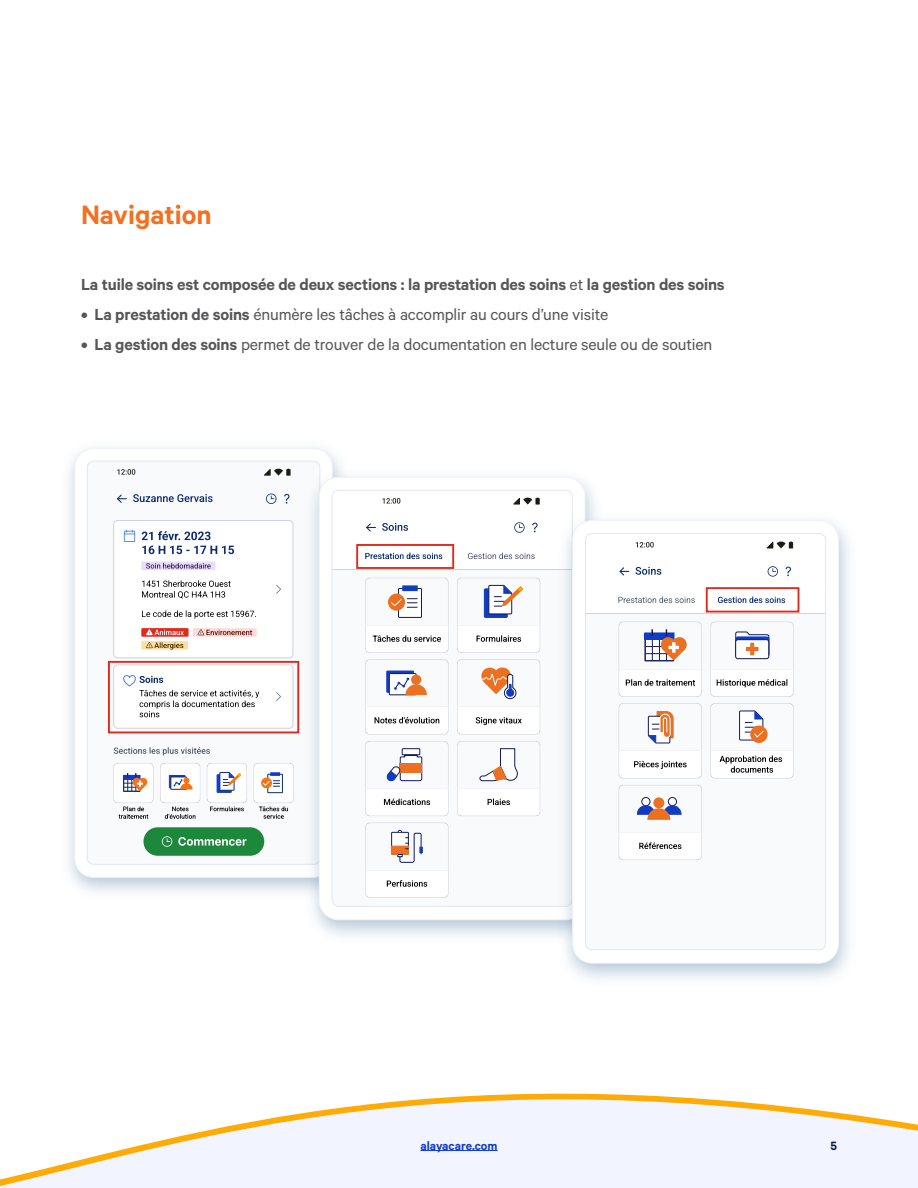
<style>
.page{position:relative;width:918px;height:1188px;background:#fff}
.page>*{position:absolute;margin:0;border:0;box-sizing:border-box;transform-origin:0 0}
.t1{font:600 30px "Calibre";color:#f37021}
.t2{font:18px "Calibre";letter-spacing:-.01em;color:#565658}
.t3{font:600 18px "Calibre";letter-spacing:-.01em;color:#565658}
.t4{font:600 13.5px "Calibre";color:#113cca}
.t5{font:600 13.5px "Calibre";color:#08193e}
.s1{font-weight:400}
.s2{font-weight:600}
</style>
<div class="page">
<svg style="left:0;top:1093px;width:918px;height:95px;fill:#f2f5ff"></svg>
<hr style="left:420px;top:1150px;width:78px;height:1px;background:#113cca">
<svg style="left:89px;top:520px;width:209px;height:343px"></svg>
<div style="left:143px;top:827px;width:121px;height:29px;background:#1d873c;border-radius:14px"></div>
<svg style="left:162px;top:836px;width:10px;height:11px"></svg>
<svg style="left:178px;top:837px;width:68px;height:9px"></svg>
<div style="left:113px;top:520px;width:180px;height:138px;background:#fff;border-radius:4px"></div>
<svg style="left:124px;top:530px;width:11px;height:12px"></svg>
<svg style="left:142px;top:531px;width:92px;height:23px"></svg>
<div style="left:141px;top:562px;width:74px;height:8px;background:#e8defa"></div>
<svg style="left:146px;top:563px;width:65px;height:6px"></svg>
<svg style="left:142px;top:580px;width:89px;height:19px"></svg>
<svg style="left:142px;top:610px;width:114px;height:9px"></svg>
<svg style="left:141px;top:628px;width:48px;height:9px"></svg>
<svg style="left:146px;top:629px;width:38px;height:6px"></svg>
<svg style="left:193px;top:628px;width:64px;height:9px"></svg>
<svg style="left:198px;top:629px;width:54px;height:6px"></svg>
<div style="left:141px;top:641px;width:47px;height:9px;background:#ffdfa0"></div>
<svg style="left:146px;top:642px;width:37px;height:8px"></svg>
<svg style="left:276px;top:585px;width:5px;height:9px"></svg>
<div style="left:113px;top:520px;width:180px;height:138px;border:1px solid #ced2da;border-radius:4px"></div>
<div style="left:113px;top:665px;width:180px;height:64px;background:#fff;border-radius:4px"></div>
<svg style="left:123px;top:675px;width:136px;height:42px"></svg>
<svg style="left:276px;top:692px;width:5px;height:9px"></svg>
<div style="left:113px;top:665px;width:180px;height:64px;border:1px solid #ced2da;border-radius:4px"></div>
<svg style="left:114px;top:747px;width:96px;height:8px"></svg>
<svg style="left:113px;top:762px;width:41px;height:57px"></svg>
<svg style="left:160px;top:762px;width:134px;height:57px"></svg>
<div style="left:87px;top:461px;width:233px;height:53px;background:#f9fafb"></div>
<svg style="left:117px;top:494px;width:9px;height:9px"></svg>
<svg style="left:133px;top:494px;width:80px;height:8px"></svg>
<svg style="left:266px;top:494px;width:10px;height:10px"></svg>
<svg style="left:284px;top:494px;width:5px;height:10px"></svg>
<svg style="left:117px;top:469px;width:18px;height:6px"></svg>
<svg style="left:264px;top:469px;width:27px;height:7px"></svg>
<div style="left:108px;top:661px;width:191px;height:72px;border:2px solid #e3291c"></div>
<svg style="left:365px;top:577px;width:84px;height:76px"></svg>
<svg style="left:457px;top:577px;width:84px;height:76px"></svg>
<svg style="left:457px;top:659px;width:84px;height:158px"></svg>
<svg style="left:365px;top:659px;width:84px;height:239px"></svg>
<svg style="left:366px;top:523px;width:10px;height:9px"></svg>
<svg style="left:382px;top:523px;width:26px;height:8px"></svg>
<svg style="left:514px;top:522px;width:11px;height:11px"></svg>
<svg style="left:532px;top:523px;width:6px;height:9px"></svg>
<svg style="left:365px;top:553px;width:77px;height:6px"></svg>
<svg style="left:468px;top:553px;width:67px;height:6px"></svg>
<hr style="left:332px;top:569px;width:240px;height:2px;background:#ced2da">
<svg style="left:382px;top:498px;width:18px;height:6px"></svg>
<svg style="left:513px;top:498px;width:27px;height:7px"></svg>
<div style="left:356px;top:544px;width:98px;height:25px;border:2px solid #e3291c"></div>
<img style="left:552px;top:505px;width:297px;height:474px">
<div style="left:573px;top:521px;width:265px;height:442px;background:#fff;border-radius:19px"></div>
<div style="left:573px;top:520px;width:266px;height:443px;border:1px solid #f1f3fa;border-radius:19px"></div>
<svg style="left:710px;top:621px;width:84px;height:76px"></svg>
<svg style="left:710px;top:703px;width:84px;height:76px"></svg>
<svg style="left:768px;top:566px;width:10px;height:11px"></svg>
<svg style="left:786px;top:567px;width:5px;height:9px"></svg>
<svg style="left:718px;top:597px;width:67px;height:6px"></svg>
<hr style="left:586px;top:613px;width:239px;height:2px;background:#ced2da">
<svg style="left:618px;top:542px;width:84px;height:319px"></svg>
<svg style="left:766px;top:542px;width:27px;height:6px"></svg>
<div style="left:585px;top:533px;width:241px;height:417px;border:1px solid #e2e7f4;border-radius:6px"></div>
<div style="left:706px;top:587px;width:93px;height:26px;border:2px solid #e3291c"></div>
<h1 class="t1" style="left:81px;top:197px;width:132px">Navigation</h1>
<p class="t3" style="left:81px;top:273px;width:645px">La tuile soins est composée de deux sections : la prestation des soins <span class="s1">et</span> la gestion des soins</p>
<p class="t2" style="left:81px;top:304px;width:529px"><span class="s2">• La prestation de soins</span> énumère les tâches à accomplir au cours d’une visite</p>
<p class="t2" style="left:81px;top:334px;width:633px"><span class="s2">• La gestion des soins</span> permet de trouver de la documentation en lecture seule ou de soutien</p>
<p class="t4" style="left:420px;top:1137px;width:79px">alayacare.com</p>
<p class="t5" style="left:830px;top:1137px;width:8px">5</p>
</div>
